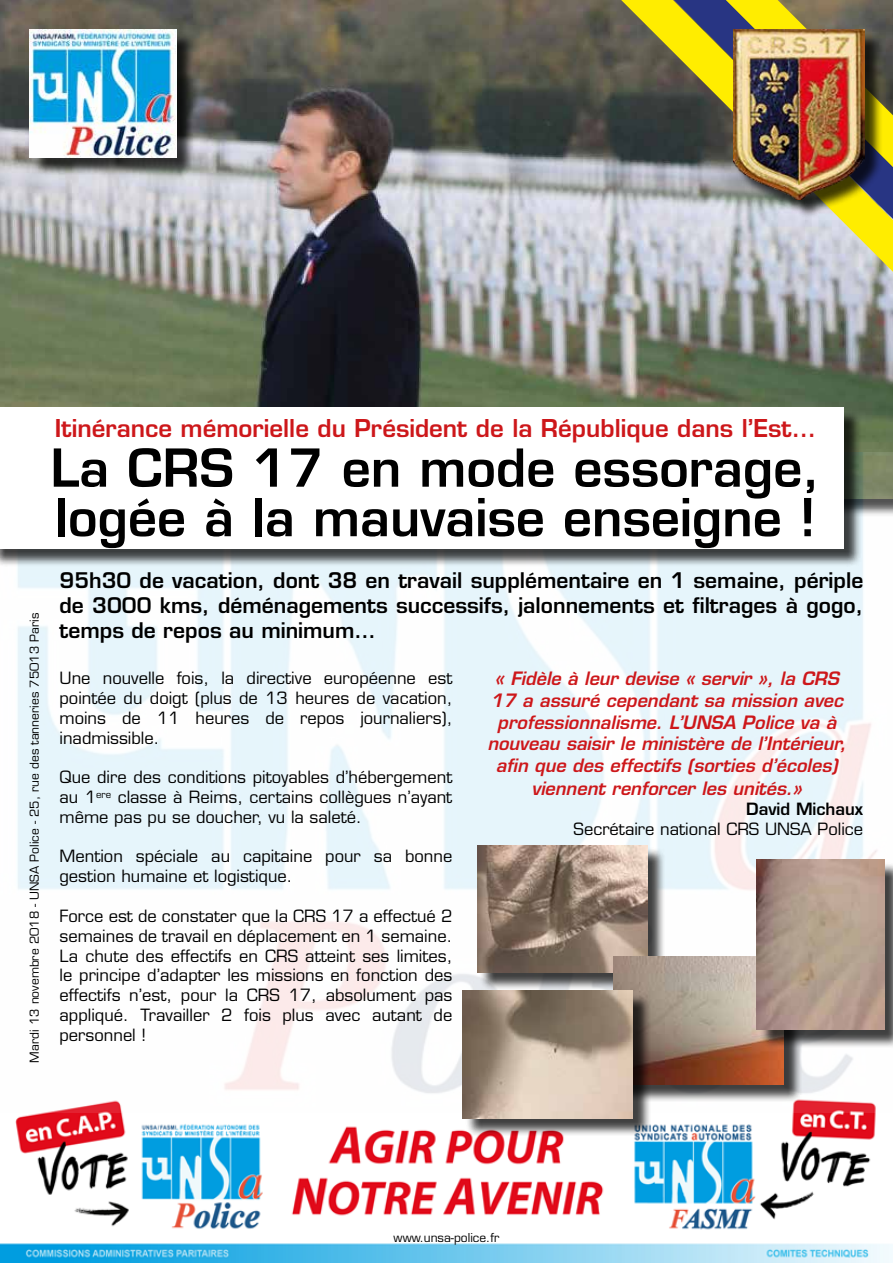
<style>
.page{position:relative;width:893px;height:1263px;background:#fff}
.page>*{position:absolute;margin:0;border:0;box-sizing:border-box;transform-origin:0 0}
.t1{font:600 51px/49.5px "Eurostile LT Std";color:#000}
.t2{font:600 24px "Eurostile LT Std";color:#cd171a}
.t3{font:600 21px/25.2px "Eurostile LT Std";color:#000;text-align:justify}
.t4{font:italic 600 18px/21.6px "Eurostile LT Std";color:#cd171a;text-align:center}
.t5{font:16.5px/19.8px "Eurostile LT Std";color:#000;text-align:justify}
.t6{font:600 16.5px "Eurostile LT Std";color:#000}
.t7{font:12px "Eurostile LT Std";color:#000}
</style>
<div class="page">
<img style="left:0;top:0;width:893px;height:453px">
<img style="left:0;top:1112px;width:893px;height:151px">
<img style="left:17px;top:453px;width:876px;height:659px">
<div style="left:32px;top:32px;width:163px;height:144px;background:#000;opacity:.75"></div>
<img style="left:30px;top:30px;width:147px;height:127px">
<div style="left:0;top:409px;width:862px;height:158px;background:#000;opacity:.75"></div>
<div style="left:0;top:407px;width:843px;height:142px;background:#fff"></div>
<svg style="left:621px;top:0;width:272px;height:272px;background:#a8a893"></svg>
<svg style="left:674px;top:0;width:219px;height:219px;background:#87865d"></svg>
<svg style="left:726px;top:0;width:167px;height:167px;background:#938a3c"></svg>
<div style="left:735px;top:32px;width:148px;height:186px;background:#000;opacity:.75"></div>
<img style="left:733px;top:30px;width:132px;height:170px">
<div style="left:480px;top:847px;width:186px;height:144px;background:#000;opacity:.75"></div>
<img style="left:477px;top:845px;width:170px;height:128px">
<div style="left:616px;top:959px;width:186px;height:144px;background:#000;opacity:.75"></div>
<img style="left:614px;top:957px;width:170px;height:127px">
<div style="left:465px;top:993px;width:186px;height:144px;background:#000;opacity:.75"></div>
<img style="left:463px;top:991px;width:170px;height:127px">
<div style="left:759px;top:862px;width:134px;height:186px;background:#000;opacity:.75"></div>
<img style="left:757px;top:860px;width:127px;height:170px">
<p class="t7" style="left:27px;top:1062px;width:451px;rotate:-90deg">Mardi 13 novembre 2018 - UNSA Police - 25, rue des tanneries 75013 Paris</p>
<h2 class="t2" style="left:55px;top:413px;width:762px">Itinérance mémorielle du Président de la République dans l’Est…</h2>
<h1 class="t1" style="left:50px;top:443px;width:771px">La CRS 17 en mode essorage, logée à la mauvaise enseigne !</h1>
<p class="t3" style="left:60px;top:567px;width:805px">95h30 de vacation, dont 38 en travail supplémentaire en 1 semaine, périple de 3000 kms, déménagements successifs, jalonnements et filtrages à gogo, temps de repos au minimum…</p>
<p class="t5" style="left:60px;top:668px;width:394px">Une nouvelle fois, la directive européenne est pointée du doigt (plus de 13 heures de vacation, moins de 11 heures de repos journaliers), inadmissible.</p>
<p class="t5" style="left:60px;top:767px;width:394px">Que dire des conditions pitoyables d’hébergement au 1<sup>ere</sup> classe à Reims, certains collègues n’ayant même pas pu se doucher, vu la saleté.</p>
<p class="t5" style="left:60px;top:847px;width:394px">Mention spéciale au capitaine pour sa bonne gestion humaine et logistique.</p>
<p class="t5" style="left:60px;top:906px;width:394px">Force est de constater que la CRS 17 a effectué 2 semaines de travail en déplacement en 1 semaine.<br>La chute des effectifs en CRS atteint ses limites, le principe d’adapter les missions en fonction des effectifs n’est, pour la CRS 17, absolument pas appliqué. Travailler 2 fois plus avec autant de personnel !</p>
<p class="t4" style="left:487px;top:668px;width:360px">« Fidèle à leur devise « servir », la CRS 17 a assuré cependant sa mission avec professionnalisme. L’UNSA Police va à nouveau saisir le ministère de l’Intérieur, afin que des effectifs (sorties d’écoles)</p>
<p class="t4" style="left:531px;top:778px;width:272px">viennent renforcer les unités.»</p>
<p class="t6" style="left:746px;top:799px;width:118px">David Michaux</p>
<p class="t5" style="left:574px;top:819px;width:291px">Secrétaire national CRS UNSA Police</p>
<p class="t7" style="left:394px;top:1230px;width:107px">www.unsa-police.fr</p>
</div>
